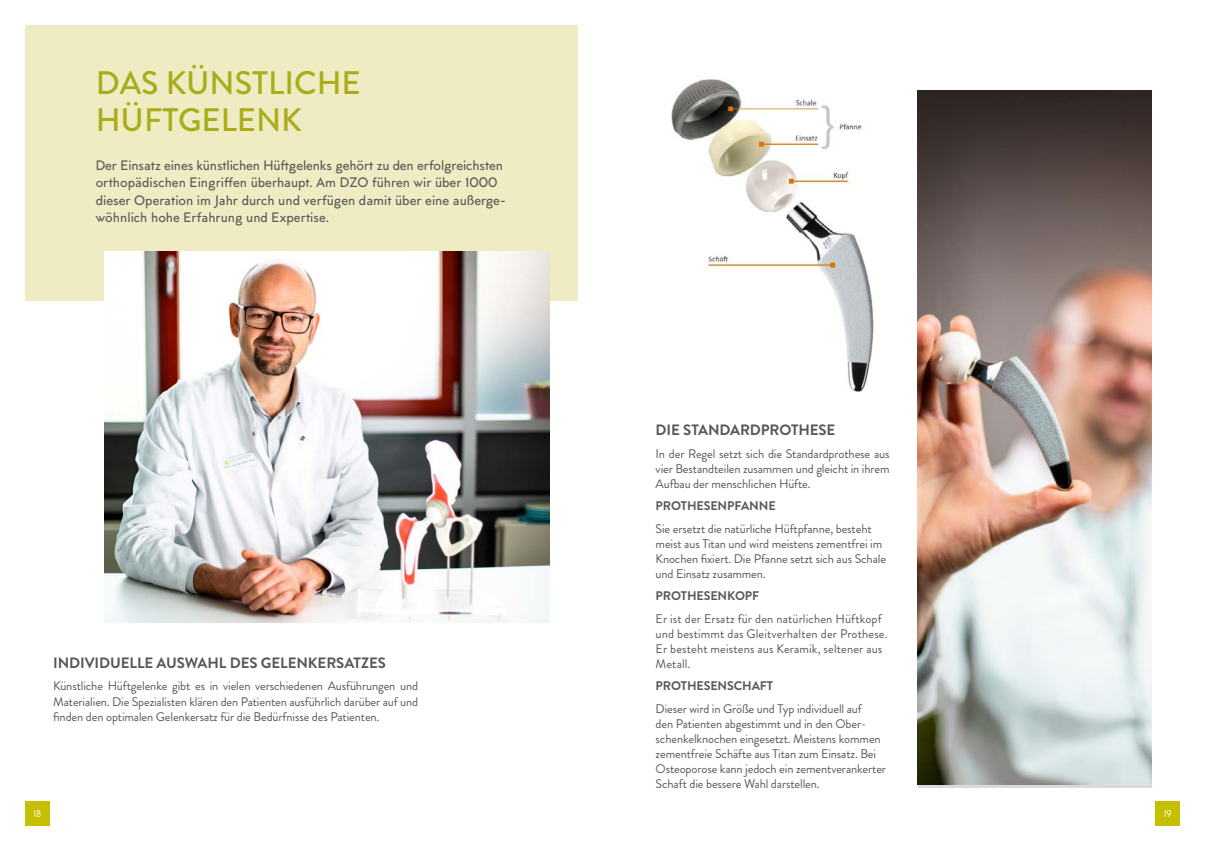
<style>
.page{position:relative;width:1205px;height:851px;background:#fff}
.page>*{position:absolute;margin:0;border:0;box-sizing:border-box;transform-origin:0 0}
.t1{font:500 32.5px/37.5px "Brandon Grotesque";color:#a9ad19}
.t2{font:700 15px "Brandon Grotesque";letter-spacing:-.005em;color:#575756}
.t3{font:500 13.75px/17.5px "MTT Milano";color:#575756}
.t4{font:12.5px/15px "Brandon Grotesque";letter-spacing:-.01em;color:#575756;text-align:justify}
.t5{font:12.5px/15px "Brandon Grotesque";letter-spacing:.01em;color:#575756}
.t6{font:700 12.5px "Brandon Grotesque";letter-spacing:-.01em;color:#575756}
.t7{font:10px "MTT Milano";color:#fff}
</style>
<div class="page">
<div style="left:1155px;top:800px;width:25px;height:25px;background:#c5be01"></div>
<div style="left:25px;top:800px;width:25px;height:25px;background:#c5be01"></div>
<div style="left:25px;top:25px;width:553px;height:275px;background:#efebc3"></div>
<img style="left:918px;top:90px;width:234px;height:694px">
<img style="left:671px;top:79px;width:203px;height:313px">
<img style="left:105px;top:251px;width:444px;height:371px">
<h1 class="t1" style="left:96px;top:64px;width:267px">DAS KÜNSTLICHE<br>HÜFTGELENK</h1>
<p class="t3" style="left:96px;top:157px;width:412px">Der Einsatz eines künstlichen Hüftgelenks gehört zu den erfolgreichsten orthopädischen Eingriffen überhaupt. Am DZO führen wir über 1000 dieser Operation im Jahr durch und verfügen damit über eine außerge&shy;wöhnlich hohe Erfahrung und Expertise.</p>
<p class="t2" style="left:53px;top:652px;width:334px">INDIVIDUELLE AUSWAHL DES GELENKERSATZES</p>
<p class="t4" style="left:53px;top:678px;width:366px">Künstliche Hüftgelenke gibt es in vielen verschiedenen Ausführungen und Materialien. Die Spezialisten klären den Patienten ausführlich darüber auf und finden den optimalen Gelenkersatz für die Bedürfnisse des Patienten.</p>
<p class="t2" style="left:656px;top:419px;width:181px">DIE STANDARDPROTHESE</p>
<p class="t4" style="left:656px;top:446px;width:235px">In der Regel setzt sich die Standardprothese aus vier Bestandteilen zusammen und gleicht in ihrem Aufbau der menschlichen Hüfte.</p>
<p class="t6" style="left:656px;top:497px;width:121px">PROTHESENPFANNE</p>
<p class="t4" style="left:656px;top:521px;width:232px;text-align:left">Sie ersetzt die natürliche Hüftpfanne, besteht meist aus Titan und wird meistens zementfrei im Knochen fixiert. Die Pfanne setzt sich aus Schale und Einsatz zusammen.</p>
<p class="t6" style="left:656px;top:587px;width:105px">PROTHESENKOPF</p>
<p class="t5" style="left:656px;top:611px;width:233px">Er ist der Ersatz für den natürlichen Hüftkopf und bestimmt das Gleitverhalten der Prothese.<br>Er besteht meistens aus Keramik, seltener aus Metall.</p>
<p class="t6" style="left:656px;top:677px;width:119px">PROTHESENSCHAFT</p>
<p class="t4" style="left:656px;top:701px;width:232px;text-align:left">Dieser wird in Größe und Typ individuell auf<br>den Patienten abgestimmt und in den Ober&shy;schenkelknochen eingesetzt. Meistens kommen zementfreie Schäfte aus Titan zum Einsatz. Bei Osteoporose kann jedoch ein zementverankerter Schaft die bessere Wahl darstellen.</p>
<p class="t7" style="left:33px;top:807px;width:10px">18</p>
<p class="t7" style="left:1164px;top:807px;width:10px">19</p>
</div>
